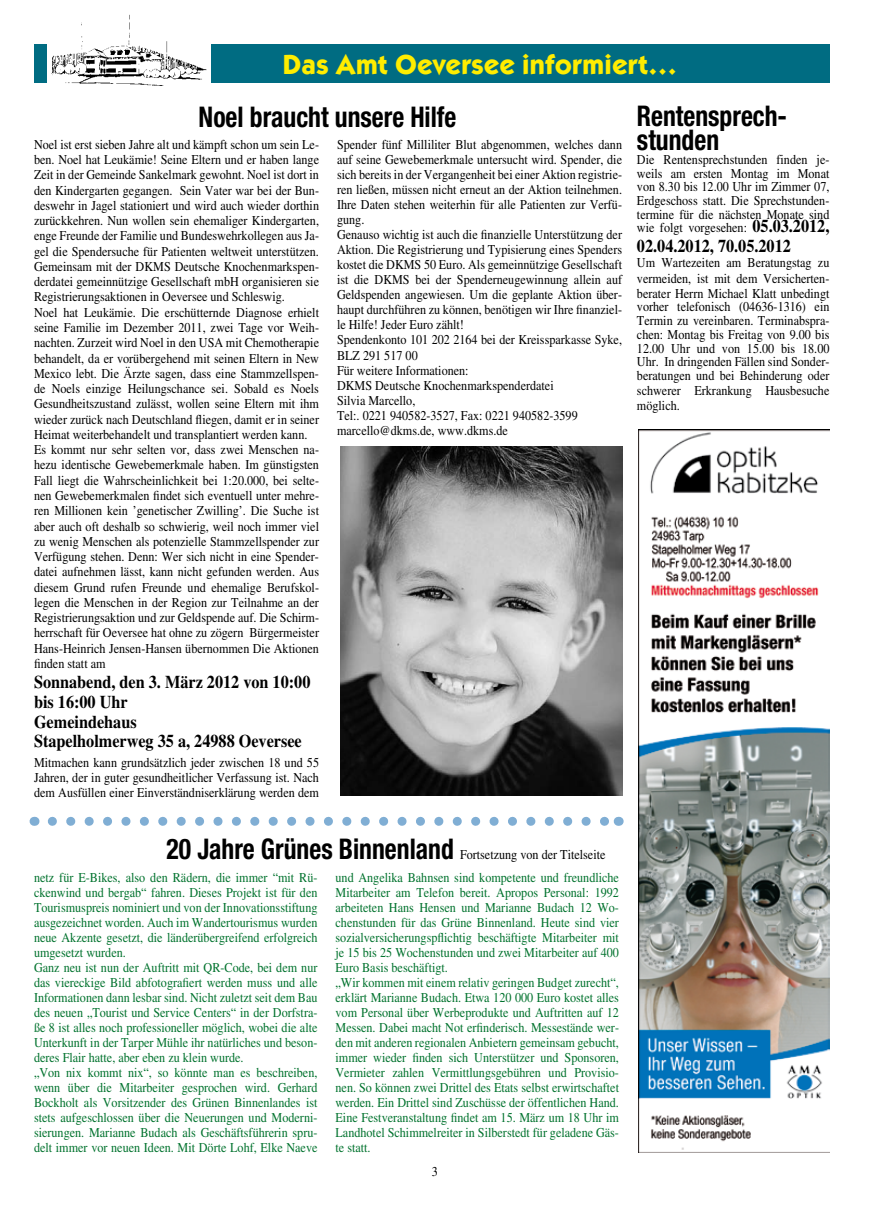
<style>
.page{position:relative;width:872px;height:1212px;background:#fff}
.page>*{position:absolute;margin:0;border:0;box-sizing:border-box;transform-origin:0 0}
.t1{font:700 condensed 28.5px/24.2px "Helvetica Neue";color:#000;scale:.9 1}
.t2{font:700 28.5px "Kabel Itc T";color:#ffed00}
.t3{font:700 18px/19.8px "Times";color:#000;scale:.9 1}
.t4{font:13.5px/15.3px "Times";color:#000;text-align:justify;scale:.9 1}
.t5{font:13.5px/15px "Times";color:#00722d;scale:.9 1}
.s1{font-weight:700;font-size:18px}
.s2{font-family:"Helvetica Neue";font-weight:700;font-stretch:condensed;font-size:28.5px}
</style>
<div class="page">
<div style="left:34px;top:44px;width:795px;height:38px;background:#006c82"></div>
<div style="left:47px;top:9px;width:163px;height:83px;background:#fff"></div>
<img style="left:51px;top:14px;width:156px;height:72px">
<img style="left:638px;top:429px;width:191px;height:723px">
<svg style="left:52px;top:817px;width:557px;height:9px"></svg>
<img style="left:340px;top:446px;width:282px;height:349px">
<h1 class="t2" style="left:282px;top:47px;width:396px">Das Amt Oeversee informiert...</h1>
<h1 class="t1" style="left:637px;top:103px;width:168px">Rentensprech&shy;stunden</h1>
<p class="t4" style="left:637px;top:152px;width:215px;line-height:13.6px">Die Rentensprechstunden finden je&shy;weils am ersten Montag im Monat von 8.30 bis 12.00 Uhr im Zimmer 07, Erdgeschoss statt. Die Sprechstunden&shy;termine für die nächsten Monate sind wie folgt vorgesehen: <span class="s1">05.03.2012,</span></p>
<h2 class="t3" style="left:637px;top:236px;width:172px">02.04.2012, 70.05.2012</h2>
<p class="t4" style="left:637px;top:255px;width:215px">Um Wartezeiten am Beratungstag zu vermeiden, ist mit dem Versicherten&shy;berater Herrn Michael Klatt unbedingt</p>
<p class="t4" style="left:637px;top:300px;width:215px;line-height:13.6px">vorher telefonisch (04636-1316) ein Termin zu vereinbaren. Terminabspra&shy;chen: Montag bis Freitag von 9.00 bis 12.00 Uhr und von 15.00 bis 18.00<br>Uhr. In dringenden Fällen sind Sonder&shy;beratungen und bei Behinderung oder</p>
<p class="t4" style="left:637px;top:383px;width:215px">schwerer Erkrankung Hausbesuche möglich.</p>
<h1 class="t1" style="left:199px;top:104px;width:288px">Noel braucht unsere Hilfe</h1>
<p class="t4" style="left:34px;top:137px;width:318px;text-align:left">Noel ist erst sieben Jahre alt und kämpft schon um sein Le&shy;ben. Noel hat Leukämie! Seine Eltern und er haben lange Zeit in der Gemeinde Sankelmark gewohnt. Noel ist dort in den Kindergarten gegangen. Sein Vater war bei der Bun&shy;deswehr in Jagel stationiert und wird auch wieder dorthin zurückkehren. Nun wollen sein ehemaliger Kindergarten, enge Freunde der Familie und Bundeswehrkollegen aus Ja&shy;gel die Spendersuche für Patienten weltweit unterstützen.<br>Gemeinsam mit der DKMS Deutsche Knochenmarkspen&shy;derdatei gemeinnützige Gesellschaft mbH organisieren sie Registrierungsaktionen in Oeversee und Schleswig.<br>Noel hat Leukämie. Die erschütternde Diagnose erhielt seine Familie im Dezember 2011, zwei Tage vor Weih&shy;nachten. Zurzeit wird Noel in den USA mit Chemotherapie behandelt, da er vorübergehend mit seinen Eltern in New Mexico lebt. Die Ärzte sagen, dass eine Stammzellspen&shy;de Noels einzige Heilungschance sei. Sobald es Noels Gesundheitszustand zulässt, wollen seine Eltern mit ihm wieder zurück nach Deutschland fliegen, damit er in seiner Heimat weiterbehandelt und transplantiert werden kann.<br>Es kommt nur sehr selten vor, dass zwei Menschen na&shy;hezu identische Gewebemerkmale haben. Im günstigsten Fall liegt die Wahrscheinlichkeit bei 1:20.000, bei selte&shy;nen Gewebemerkmalen findet sich eventuell unter mehre&shy;ren Millionen kein ’genetischer Zwilling’. Die Suche ist aber auch oft deshalb so schwierig, weil noch immer viel zu wenig Menschen als potenzielle Stammzellspender zur Verfügung stehen. Denn: Wer sich nicht in eine Spender&shy;datei aufnehmen lässt, kann nicht gefunden werden. Aus diesem Grund rufen Freunde und ehemalige Berufskol&shy;legen die Menschen in der Region zur Teilnahme an der Registrierungsaktion und zur Geldspende auf. Die Schirm&shy;herrschaft für Oeversee hat ohne zu zögern Bürgermeister Hans-Heinrich Jensen-Hansen übernommen Die Aktionen finden statt am</p>
<h2 class="t3" style="left:34px;top:671px;width:309px">Sonnabend, den 3. März 2012 von 10:00 bis 16:00 Uhr<br>Gemeindehaus<br>Stapelholmerweg 35 a, 24988 Oeversee</h2>
<p class="t4" style="left:34px;top:754px;width:318px">Mitmachen kann grundsätzlich jeder zwischen 18 und 55<br>Jahren, der in guter gesundheitlicher Verfassung ist. Nach dem Ausfüllen einer Einverständniserklärung werden dem</p>
<p class="t4" style="left:337px;top:137px;width:318px;text-align:left">Spender fünf Milliliter Blut abgenommen, welches dann auf seine Gewebemerkmale untersucht wird. Spender, die sich bereits in der Vergangenheit bei einer Aktion registrie&shy;ren ließen, müssen nicht erneut an der Aktion teilnehmen.<br>Ihre Daten stehen weiterhin für alle Patienten zur Verfü&shy;gung.<br>Genauso wichtig ist auch die finanzielle Unterstützung der Aktion. Die Registrierung und Typisierung eines Spenders kostet die DKMS 50 Euro. Als gemeinnützige Gesellschaft ist die DKMS bei der Spenderneugewinnung allein auf Geldspenden angewiesen. Um die geplante Aktion über&shy;haupt durchführen zu können, benötigen wir Ihre finanziel&shy;le Hilfe! Jeder Euro zählt!<br>Spendenkonto 101 202 2164 bei der Kreissparkasse Syke, BLZ 291 517 00<br>Für weitere Informationen:<br>DKMS Deutsche Knochenmarkspenderdatei<br>Silvia Marcello,<br>Tel:. 0221 940582-3527, Fax: 0221 940582-3599 marcello@dkms.de, www.dkms.de</p>
<p class="t4" style="left:166px;top:846px;width:489px"><span class="s2">20 Jahre Grünes Binnenland</span> Fortsetzung von der Titelseite</p>
<p class="t5" style="left:34px;top:870px;width:316px">netz für E-Bikes, also den Rädern, die immer “mit Rü&shy;ckenwind und bergab“ fahren. Dieses Projekt ist für den Tourismuspreis nominiert und von der Innovationsstiftung ausgezeichnet worden. Auch im Wandertourismus wurden neue Akzente gesetzt, die länderübergreifend erfolgreich umgesetzt wurden.<br>Ganz neu ist nun der Auftritt mit QR-Code, bei dem nur das viereckige Bild abfotografiert werden muss und alle Informationen dann lesbar sind. Nicht zuletzt seit dem Bau des neuen „Tourist und Service Centers“ in der Dorfstra&shy;ße 8 ist alles noch professioneller möglich, wobei die alte Unterkunft in der Tarper Mühle ihr natürliches und beson&shy;deres Flair hatte, aber eben zu klein wurde.<br>„Von nix kommt nix“, so könnte man es beschreiben, wenn über die Mitarbeiter gesprochen wird. Gerhard Bockholt als Vorsitzender des Grünen Binnenlandes ist stets aufgeschlossen über die Neuerungen und Moderni&shy;sierungen. Marianne Budach als Geschäftsführerin spru&shy;delt immer vor neuen Ideen. Mit Dörte Lohf, Elke Naeve</p>
<p class="t5" style="left:335px;top:870px;width:316px">und Angelika Bahnsen sind kompetente und freundliche Mitarbeiter am Telefon bereit. Apropos Personal: 1992 arbeiteten Hans Hensen und Marianne Budach 12 Wo&shy;chenstunden für das Grüne Binnenland. Heute sind vier sozialversicherungspflichtig beschäftigte Mitarbeiter mit je 15 bis 25 Wochenstunden und zwei Mitarbeiter auf 400<br>Euro Basis beschäftigt.<br>„Wir kommen mit einem relativ geringen Budget zurecht“, erklärt Marianne Budach. Etwa 120 000 Euro kostet alles vom Personal über Werbeprodukte und Auftritten auf 12<br>Messen. Dabei macht Not erfinderisch. Messestände wer&shy;den mit anderen regionalen Anbietern gemeinsam gebucht, immer wieder finden sich Unterstützer und Sponsoren, Vermieter zahlen Vermittlungsgebühren und Provisio&shy;nen. So können zwei Drittel des Etats selbst erwirtschaftet werden. Ein Drittel sind Zuschüsse der öffentlichen Hand.<br>Eine Festveranstaltung findet am 15. März um 18 Uhr im Landhotel Schimmelreiter in Silberstedt für geladene Gäs&shy;te statt.</p>
<p class="t4" style="left:432px;top:1163px;width:8px">3</p>
</div>
